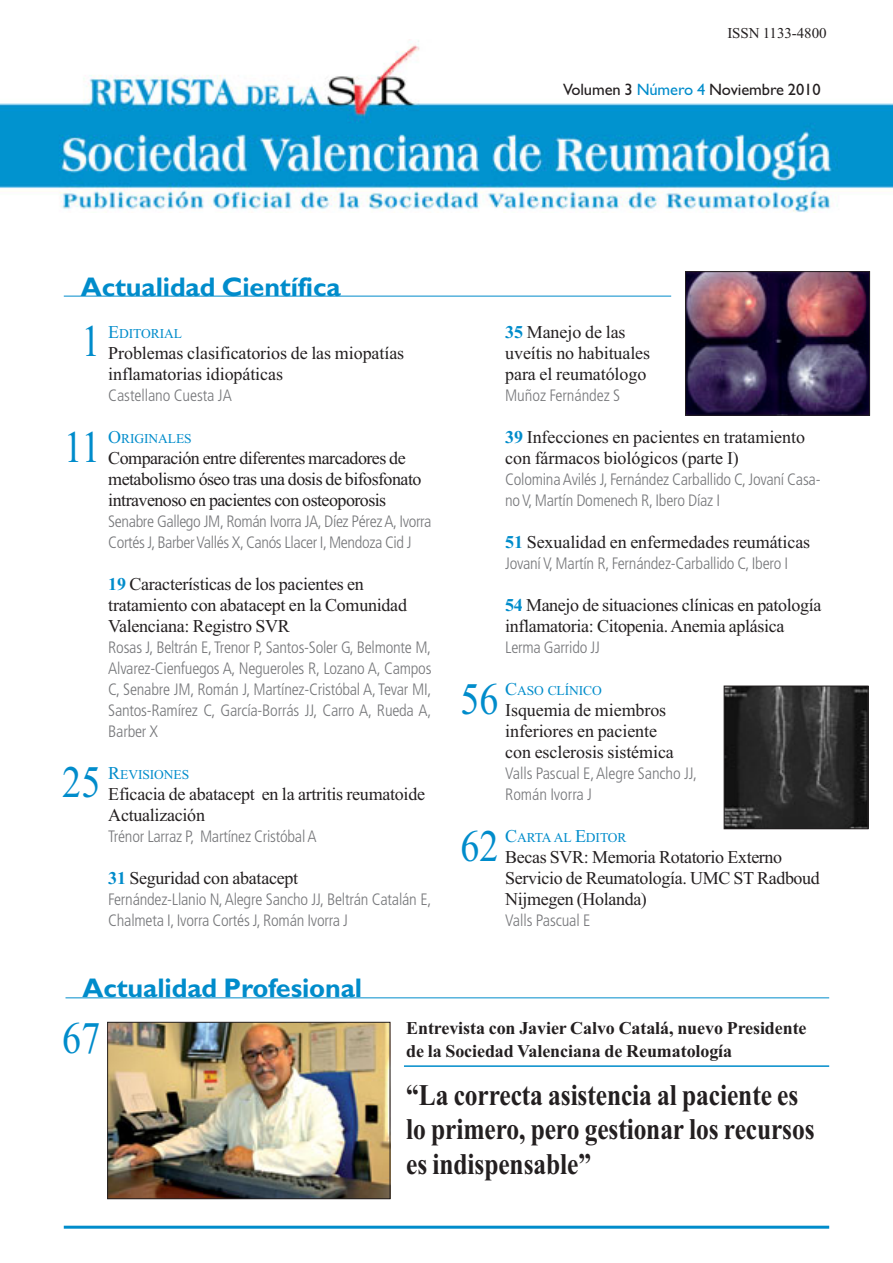
<style>
.page{position:relative;width:893px;height:1263px;background:#fff}
.page>*{position:absolute;margin:0;border:0;box-sizing:border-box;transform-origin:0 0}
.t1{font:45px "Times New Roman";color:#008ccb;scale:.85 1}
.t2{font:700 30px/34.5px "Times New Roman";letter-spacing:-.005em;color:#231f20;scale:.85 1}
.t3{font:700 27px "Gill Sans";letter-spacing:-.005em;color:#008ccb}
.t4{font:18px/21px "Times New Roman";letter-spacing:-.015em;color:#231f20}
.t5{font:700 18px/22.5px "Times New Roman";letter-spacing:-.005em;color:#231f20}
.t6{font:300 condensed 16.5px/21px "Frutiger";letter-spacing:-.015em;color:#77787b}
.t7{font:16.5px "Gill Sans";letter-spacing:-.005em;color:#231f20}
.t8{font:15px "Times New Roman";letter-spacing:-.005em;color:#231f20}
.t9{font:13.5px "Times New Roman";letter-spacing:-.005em;color:#008ccb}
.s1{color:#008ccb}
.s2{font-size:18px}
.s3{font-weight:700;color:#008ccb}
</style>
<div class="page">
<img style="left:1px;top:40px;width:892px;height:172px">
<hr style="left:64px;top:296px;width:607px;height:1px;background:#008ccb">
<hr style="left:66px;top:997px;width:763px;height:1px;background:#008ccb">
<hr style="left:64px;top:1226px;width:765px;height:3px;background:#008ccb">
<img style="left:687px;top:273px;width:181px;height:141px">
<div style="left:685px;top:271px;width:185px;height:145px;border:1px solid #231f20"></div>
<img style="left:726px;top:688px;width:141px;height:139px">
<div style="left:724px;top:686px;width:145px;height:143px;border:1px solid #231f20"></div>
<img style="left:109px;top:1024px;width:279px;height:173px">
<div style="left:107px;top:1022px;width:283px;height:177px;border:1px solid #231f20"></div>
<hr style="left:404px;top:1065px;width:425px;height:2px;background:#008ccb">
<p class="t8" style="left:727px;top:27px;width:101px">ISSN 1133-4800</p>
<p class="t7" style="left:563px;top:80px;width:259px">Volumen 3 <span class="s1">Número 4</span> Noviembre 2010</p>
<h3 class="t3" style="left:81px;top:271px;width:262px">Actualidad Científica</h3>
<h1 class="t1" style="left:81px;top:325px;width:24px">1</h1>
<h1 class="t1" style="left:64px;top:431px;width:45px">11</h1>
<h1 class="t1" style="left:62px;top:766px;width:46px">25</h1>
<p class="t9" style="left:108px;top:329px;width:75px"><span class="s2">E</span>DITORIAL</p>
<p class="t4" style="left:108px;top:344px;width:297px">Problemas clasificatorios de las miopatías inflamatorias idiopáticas</p>
<p class="t6" style="left:108px;top:386px;width:125px">Castellano Cuesta JA</p>
<p class="t9" style="left:108px;top:434px;width:85px"><span class="s2">O</span>RIGINALES</p>
<p class="t4" style="left:108px;top:449px;width:315px">Comparación entre diferentes marcadores de metabolismo óseo tras una dosis de bifosfonato intravenoso en pacientes con osteoporosis</p>
<p class="t6" style="left:108px;top:512px;width:325px">Senabre Gallego JM, Román Ivorra JA, Díez Pérez A, Ivorra<br>Cortés J, Barber Vallés X, Canós Llacer I, Mendoza Cid J</p>
<p class="t4" style="left:108px;top:575px;width:300px"><span class="s3">19</span> Características de los pacientes en tratamiento con abatacept en la Comunidad<br>Valenciana: Registro SVR</p>
<p class="t6" style="left:108px;top:638px;width:325px;text-align:justify">Rosas J, Beltrán E, Trenor P, Santos-Soler G, Belmonte M, Alvarez-Cienfuegos A, Negueroles R, Lozano A, Campos C, Senabre JM, Román J, Martínez-Cristóbal A, Tevar MI, Santos-Ramírez C, García-Borrás JJ, Carro A, Rueda A, Barber X</p>
<p class="t9" style="left:108px;top:770px;width:82px"><span class="s2">R</span>EVISIONES</p>
<p class="t4" style="left:108px;top:785px;width:318px">Eficacia de abatacept en la artritis reumatoide<br>Actualización</p>
<p class="t6" style="left:108px;top:827px;width:210px">Trénor Larraz P, Martínez Cristóbal A</p>
<p class="t4" style="left:108px;top:869px;width:191px"><span class="s3">31</span> Seguridad con abatacept</p>
<p class="t6" style="left:108px;top:890px;width:325px">Fernández-Llanio N, Alegre Sancho JJ, Beltrán Catalán E,<br>Chalmeta I, Ivorra Cortés J, Román Ivorra J</p>
<h3 class="t3" style="left:83px;top:972px;width:281px">Actualidad Profesional</h3>
<p class="t4" style="left:505px;top:323px;width:147px"><span class="s3">35</span> Manejo de las uveítis no habituales para el reumatólogo</p>
<p class="t6" style="left:505px;top:386px;width:116px">Muñoz Fernández S</p>
<p class="t4" style="left:505px;top:428px;width:301px"><span class="s3">39</span> Infecciones en pacientes en tratamiento con fármacos biológicos (parte I)</p>
<p class="t6" style="left:505px;top:470px;width:317px">Colomina Avilés J, Fernández Carballido C, Jovaní Casa&shy;no V, Martín Domenech R, Ibero Díaz I</p>
<p class="t4" style="left:505px;top:533px;width:307px"><span class="s3">51</span> Sexualidad en enfermedades reumáticas</p>
<p class="t6" style="left:505px;top:554px;width:284px">Jovaní V, Martín R, Fernández-Carballido C, Ibero I</p>
<p class="t4" style="left:505px;top:596px;width:318px"><span class="s3">54</span> Manejo de situaciones clínicas en patología inflamatoria: Citopenia. Anemia aplásica</p>
<p class="t6" style="left:505px;top:638px;width:96px">Lerma Garrido JJ</p>
<p class="t9" style="left:505px;top:686px;width:98px"><span class="s2">C</span>ASO CLÍNICO</p>
<p class="t4" style="left:505px;top:701px;width:170px">Isquemia de miembros inferiores en paciente con esclerosis sistémica</p>
<p class="t6" style="left:505px;top:764px;width:193px">Valls Pascual E, Alegre Sancho JJ,<br>Román Ivorra J</p>
<p class="t9" style="left:505px;top:833px;width:123px"><span class="s2">C</span>ARTA AL <span class="s2">E</span>DITOR</p>
<p class="t4" style="left:505px;top:848px;width:316px">Becas SVR: Memoria Rotatorio Externo<br>Servicio de Reumatología. UMC ST Radboud<br>Nijmegen (Holanda)</p>
<p class="t6" style="left:505px;top:911px;width:87px">Valls Pascual E</p>
<h1 class="t1" style="left:460px;top:683px;width:46px">56</h1>
<h1 class="t1" style="left:460px;top:830px;width:46px">62</h1>
<h1 class="t1" style="left:62px;top:1022px;width:46px">67</h1>
<p class="t5" style="left:406px;top:1019px;width:402px">Entrevista con Javier Calvo Catalá, nuevo Presidente de la Sociedad Valenciana de Reumatología</p>
<h2 class="t2" style="left:406px;top:1080px;width:482px">“La correcta asistencia al paciente es lo primero, pero gestionar los recursos es indispensable”</h2>
</div>
